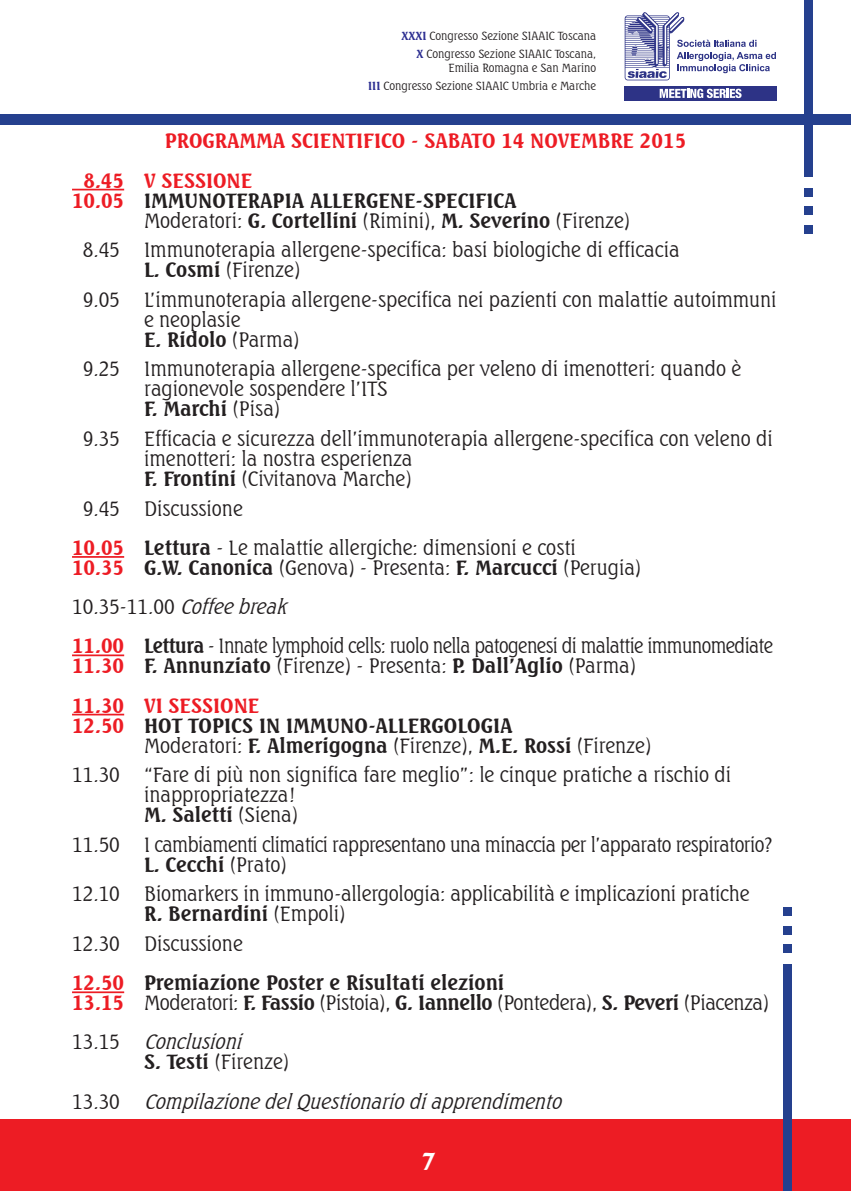
<style>
.page{position:relative;width:851px;height:1191px;background:#fff}
.page>*{position:absolute;margin:0;border:0;box-sizing:border-box;transform-origin:0 0}
.t1{font:800 24px "Seagull BT";color:#fff}
.t2{font:300 20px/20px "Seagull BT";color:#231f20}
.t3{font:700 20px/20px "Seagull BT";color:#231f20}
.t4{font:300 20px/39.2px "Seagull BT";letter-spacing:-.03em;color:#231f20}
.t5{font:300 20px/20px "Seagull BT";letter-spacing:-.025em;color:#231f20}
.t6{font:300 20px/39.2px "Seagull BT";letter-spacing:-.02em;color:#231f20}
.t7{font:italic 300 20px/39.2px "Seagull BT";color:#231f20}
.t8{font:700 20px/40px "Seagull BT";color:#ed1c24}
.t9{font:300 11.4px/17.8px "Seagull BT";color:#231f20;text-align:right}
.s1{font-weight:700;color:#2e3092}
.s2{color:#ed1c24}
.s3{font-weight:300}
.s4{font-weight:700}
.s5{font-weight:700;color:#ed1c24}
.s6{font-style:italic}
.s7{font-weight:700;font-style:normal}
.s8{font-style:normal}
</style>
<div class="page">
<hr style="left:72px;top:189px;width:52px;height:1px;background:#ed1c24">
<hr style="left:72px;top:556px;width:52px;height:2px;background:#ed1c24">
<hr style="left:72px;top:654px;width:52px;height:2px;background:#ed1c24">
<hr style="left:72px;top:713px;width:52px;height:2px;background:#ed1c24">
<hr style="left:72px;top:991px;width:52px;height:2px;background:#ed1c24">
<div style="left:1px;top:1119px;width:849px;height:72px;background:#ed1c24"></div>
<div style="left:782px;top:964px;width:9px;height:227px;background:#25408e"></div>
<div style="left:782px;top:944px;width:9px;height:9px;background:#25408e"></div>
<div style="left:782px;top:926px;width:9px;height:8px;background:#25408e"></div>
<div style="left:782px;top:907px;width:9px;height:8px;background:#25408e"></div>
<div style="left:1px;top:114px;width:849px;height:11px;background:#25408e"></div>
<div style="left:804px;top:0;width:8px;height:177px;background:#25408e"></div>
<div style="left:804px;top:188px;width:8px;height:8px;background:#25408e"></div>
<div style="left:804px;top:206px;width:8px;height:9px;background:#25408e"></div>
<div style="left:804px;top:225px;width:8px;height:8px;background:#25408e"></div>
<svg style="left:624px;top:12px;width:151px;height:68px"></svg>
<div style="left:624px;top:86px;width:152px;height:15px;background:#2d3386"></div>
<svg style="left:659px;top:89px;width:82px;height:9px"></svg>
<p class="t9" style="left:401px;top:27px;width:196px"><span class="s1">XXXI</span> Congresso Sezione SIAAIC Toscana<br><span class="s1">X</span> Congresso Sezione SIAAIC Toscana,</p>
<p class="t9" style="left:368px;top:59px;width:229px">Emilia Romagna e San Marino<br><span class="s1">III</span> Congresso Sezione SIAAIC Umbria e Marche</p>
<p class="t8" style="left:84px;top:120px;width:604px;text-indent:81px">PROGRAMMA SCIENTIFICO - SABATO 14 NOVEMBRE 2015<br>8.45 V SESSIONE</p>
<p class="t3" style="left:144px;top:190px;width:488px;text-indent:-72px"><span class="s2">10.05</span> IMMUNOTERAPIA ALLERGENE-SPECIFICA<br><span class="s3">Moderatori:</span> G. Cortellini <span class="s3">(Rimini),</span> M. Severino <span class="s3">(Firenze)</span></p>
<p class="t2" style="left:144px;top:239px;width:537px;text-indent:-61px">8.45 Immunoterapia allergene-specifica: basi biologiche di efficacia<br><span class="s4">L. Cosmi</span> (Firenze)</p>
<p class="t2" style="left:144px;top:289px;width:634px;text-indent:-61px">9.05 L’immunoterapia allergene-specifica nei pazienti con malattie autoimmuni e neoplasie<br><span class="s4">E. Ridolo</span> (Parma)</p>
<p class="t2" style="left:144px;top:359px;width:598px;text-indent:-61px">9.25 Immunoterapia allergene-specifica per veleno di imenotteri: quando è ragionevole sospendere l’ITS<br><span class="s4">F. Marchi</span> (Pisa)</p>
<p class="t2" style="left:144px;top:428px;width:630px;text-indent:-61px">9.35 Efficacia e sicurezza dell’immunoterapia allergene-specifica con veleno di imenotteri: la nostra esperienza<br><span class="s4">F. Frontini</span> (Civitanova Marche)</p>
<p class="t2" style="left:72px;top:488px;width:505px;line-height:39.2px;text-indent:11px">9.45 Discussione<br><span class="s5">10.05</span> <span class="s4">Lettura</span> - Le malattie allergiche: dimensioni e costi</p>
<p class="t4" style="left:72px;top:547px;width:702px"><span class="s5">10.35</span> <span class="s4">G.W. Canonica</span> (Genova) - Presenta: <span class="s4">F. Marcucci</span> (Perugia)<br>10.35-11.00 <span class="s6">Coffeebreak<br></span><span class="s5">11.00</span> <span class="s4">Lettura</span> - Innate lymphoid cells: ruolo nella patogenesi di malattie immunomediate</p>
<p class="t2" style="left:72px;top:646px;width:565px;line-height:39.2px"><span class="s5">11.30</span> <span class="s4">F. Annunziato</span> (Firenze) - Presenta: <span class="s4">P. Dall’Aglio</span> (Parma)<br><span class="s5">11.30 VI SESSIONE</span></p>
<p class="t3" style="left:144px;top:714px;width:509px;text-indent:-72px"><span class="s2">12.50</span> HOT TOPICS IN IMMUNO-ALLERGOLOGIA<br><span class="s3">Moderatori:</span> F. Almerigogna <span class="s3">(Firenze),</span> M.E. Rossi <span class="s3">(Firenze)</span></p>
<p class="t2" style="left:144px;top:764px;width:588px;text-indent:-72px">11.30 “Fare di più non significa fare meglio”: le cinque pratiche a rischio di inappropriatezza!<br><span class="s4">M. Saletti</span> (Siena)</p>
<p class="t5" style="left:144px;top:834px;width:630px;text-indent:-72px">11.50 I cambiamenti climatici rappresentano una minaccia per l’apparato respiratorio?<br><span class="s4">L. Cecchi</span> (Prato)</p>
<p class="t2" style="left:144px;top:883px;width:607px;text-indent:-72px">12.10 Biomarkers in immuno-allergologia: applicabilità e implicazioni pratiche<br><span class="s4">R. Bernardini</span> (Empoli)</p>
<p class="t3" style="left:72px;top:923px;width:433px;line-height:39.2px"><span class="s3">12.30 Discussione<br></span><span class="s2">12.50</span> Premiazione Poster e Risultati elezioni</p>
<p class="t6" style="left:72px;top:983px;width:698px"><span class="s5">13.15</span> Moderatori: <span class="s4">F. Fassio</span> (Pistoia), <span class="s4">G. Iannello</span> (Pontedera), <span class="s4">S. Peveri</span> (Piacenza)<br>1 3 . 1 5 <span class="s6">Conclusioni</span></p>
<p class="t7" style="left:72px;top:1042px;width:497px;text-indent:72px"><span class="s7">S. Testi</span> <span class="s8">(Firenze)<br>1 3 . 3 0</span> CompilazionedelQuestionariodiapprendimento</p>
<p class="t1" style="left:421px;top:1145px;width:16px">7</p>
</div>
